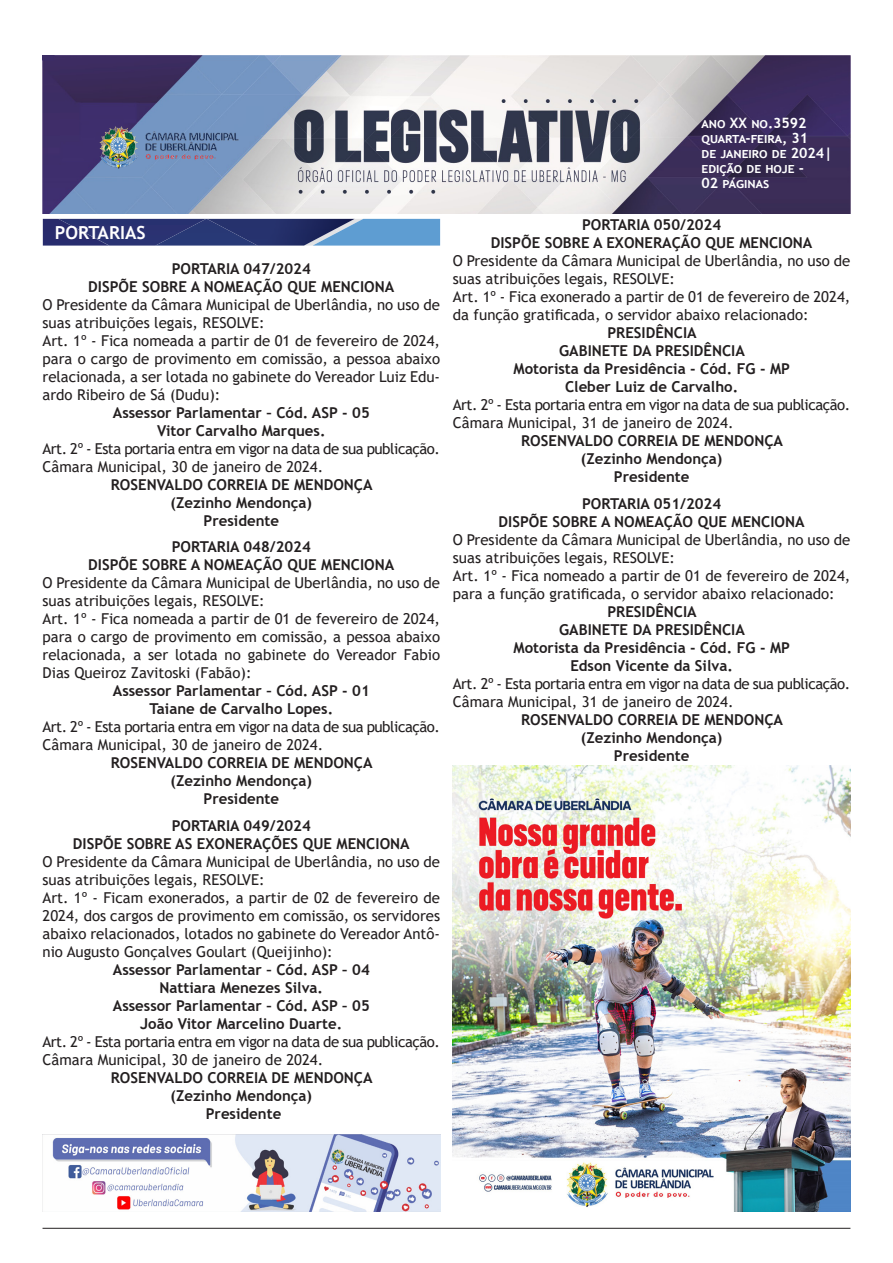
<style>
.page{position:relative;width:893px;height:1263px;background:#fff}
.page>*{position:absolute;margin:0;border:0;box-sizing:border-box;transform-origin:0 0}
.t1{font:700 18px "Trebuchet MS";color:#fff}
.t2{font:15px/18px "Trebuchet MS";color:#231f20}
.t3{font:700 15px "Trebuchet MS";color:#231f20}
.t4{font:15px "Trebuchet MS";letter-spacing:-.03em;color:#231f20}
.t5{font:700 14.25px/15px "Trebuchet MS";color:#fff}
.t6{font:700 14.25px "Trebuchet MS";letter-spacing:.03em;color:#fff}
</style>
<div class="page">
<img style="left:43px;top:55px;width:807px;height:159px">
<img style="left:77px;top:96px;width:184px;height:104px">
<hr style="left:43px;top:1228px;width:807px;height:1px;background:#231f20">
<div style="left:43px;top:219px;width:164px;height:27px;background:#283171"></div>
<img style="left:207px;top:219px;width:106px;height:27px">
<svg style="left:313px;top:219px;width:127px;height:27px"></svg>
<img style="left:453px;top:765px;width:397px;height:446px">
<img style="left:43px;top:1134px;width:397px;height:77px">
<p class="t1" style="left:55px;top:221px;width:92px">PORTARIAS</p>
<p class="t3" style="left:172px;top:260px;width:141px">PORTARIA 047/2024</p>
<p class="t3" style="left:88px;top:278px;width:308px">DISPÕE SOBRE A NOMEAÇÃO QUE MENCIONA</p>
<p class="t2" style="left:43px;top:296px;width:399px">O Presidente da Câmara Municipal de Uberlândia, no uso de suas atribuições legais, RESOLVE:</p>
<p class="t2" style="left:43px;top:332px;width:399px;text-align:justify">Art. 1º - Fica nomeada a partir de 01 de fevereiro de 2024, para o cargo de provimento em comissão, a pessoa abaixo relacionada, a ser lotada no gabinete do Vereador Luiz Edu&shy;ardo Ribeiro de Sá (Dudu):</p>
<p class="t3" style="left:113px;top:404px;width:258px">Assessor Parlamentar – Cód. ASP - 05</p>
<p class="t3" style="left:157px;top:422px;width:170px">Vitor Carvalho Marques.</p>
<p class="t4" style="left:43px;top:439px;width:399px">Art. 2º - Esta portaria entra em vigor na data de sua publicação.</p>
<p class="t2" style="left:43px;top:458px;width:282px">Câmara Municipal, 30 de janeiro de 2024.</p>
<p class="t3" style="left:111px;top:476px;width:263px">ROSENVALDO CORREIA DE MENDONÇA</p>
<p class="t3" style="left:171px;top:494px;width:143px">(Zezinho Mendonça)</p>
<p class="t3" style="left:204px;top:512px;width:77px">Presidente</p>
<p class="t3" style="left:172px;top:537px;width:141px">PORTARIA 048/2024</p>
<p class="t3" style="left:88px;top:555px;width:308px">DISPÕE SOBRE A NOMEAÇÃO QUE MENCIONA</p>
<p class="t2" style="left:43px;top:573px;width:399px">O Presidente da Câmara Municipal de Uberlândia, no uso de suas atribuições legais, RESOLVE:</p>
<p class="t2" style="left:43px;top:609px;width:399px;text-align:justify">Art. 1º - Fica nomeada a partir de 01 de fevereiro de 2024, para o cargo de provimento em comissão, a pessoa abaixo relacionada, a ser lotada no gabinete do Vereador Fabio Dias Queiroz Zavitoski (Fabão):</p>
<p class="t3" style="left:113px;top:681px;width:258px">Assessor Parlamentar – Cód. ASP - 01</p>
<p class="t3" style="left:149px;top:699px;width:185px">Taiane de Carvalho Lopes.</p>
<p class="t4" style="left:43px;top:717px;width:399px">Art. 2º - Esta portaria entra em vigor na data de sua publicação.</p>
<p class="t2" style="left:43px;top:735px;width:282px">Câmara Municipal, 30 de janeiro de 2024.</p>
<p class="t3" style="left:111px;top:753px;width:263px">ROSENVALDO CORREIA DE MENDONÇA</p>
<p class="t3" style="left:171px;top:771px;width:143px">(Zezinho Mendonça)</p>
<p class="t3" style="left:204px;top:789px;width:77px">Presidente</p>
<p class="t3" style="left:172px;top:816px;width:141px">PORTARIA 049/2024</p>
<p class="t3" style="left:73px;top:834px;width:338px">DISPÕE SOBRE AS EXONERAÇÕES QUE MENCIONA</p>
<p class="t2" style="left:43px;top:852px;width:399px">O Presidente da Câmara Municipal de Uberlândia, no uso de suas atribuições legais, RESOLVE:</p>
<p class="t2" style="left:43px;top:888px;width:399px;text-align:justify">Art. 1º - Ficam exonerados, a partir de 02 de fevereiro de 2024, dos cargos de provimento em comissão, os servidores abaixo relacionados, lotados no gabinete do Vereador Antô&shy;nio Augusto Gonçalves Goulart (Queijinho):</p>
<p class="t3" style="left:113px;top:960px;width:258px">Assessor Parlamentar – Cód. ASP – 04</p>
<p class="t3" style="left:160px;top:978px;width:165px">Nattiara Menezes Silva.</p>
<p class="t3" style="left:113px;top:996px;width:258px">Assessor Parlamentar – Cód. ASP – 05</p>
<p class="t3" style="left:140px;top:1014px;width:203px">João Vitor Marcelino Duarte.</p>
<p class="t4" style="left:43px;top:1032px;width:399px">Art. 2º - Esta portaria entra em vigor na data de sua publicação.</p>
<p class="t2" style="left:43px;top:1050px;width:282px">Câmara Municipal, 30 de janeiro de 2024.</p>
<p class="t3" style="left:111px;top:1068px;width:263px">ROSENVALDO CORREIA DE MENDONÇA</p>
<p class="t3" style="left:171px;top:1086px;width:143px">(Zezinho Mendonça)</p>
<p class="t3" style="left:206px;top:1104px;width:77px">Presidente</p>
<p class="t5" style="left:702px;top:116px;width:107px">ano XX no.3592</p>
<p class="t6" style="left:702px;top:129px;width:108px">quarta-feira, 31</p>
<p class="t5" style="left:702px;top:146px;width:132px">de janeiro de 2024|</p>
<p class="t5" style="left:702px;top:161px;width:104px">edição de hoje -</p>
<p class="t5" style="left:702px;top:176px;width:69px">02 páginas</p>
<p class="t5" style="left:702px;top:122px;width:107px">ano X no.33 1</p>
<p class="t5" style="left:694px;top:123px;width:118px">ano XX no.3429 terça-feira, 09 de maio de 2023|</p>
<p class="t5" style="left:694px;top:168px;width:104px">edição de hoje -</p>
<p class="t5" style="left:694px;top:183px;width:69px">02 páginas</p>
<p class="t5" style="left:702px;top:137px;width:124px">quinta-feira, 09 de março de 2023 | edição de hoje -</p>
<p class="t5" style="left:702px;top:182px;width:69px">02 páginas</p>
<p class="t5" style="left:710px;top:182px;width:10px">3</p>
<p class="t3" style="left:582px;top:215px;width:141px">PORTARIA 050/2024</p>
<p class="t3" style="left:491px;top:233px;width:323px">DISPÕE SOBRE A EXONERAÇÃO QUE MENCIONA</p>
<p class="t2" style="left:453px;top:251px;width:399px">O Presidente da Câmara Municipal de Uberlândia, no uso de suas atribuições legais, RESOLVE:</p>
<p class="t2" style="left:453px;top:287px;width:399px">Art. 1º - Fica exonerado a partir de 01 de fevereiro de 2024, da função gratificada, o servidor abaixo relacionado:</p>
<p class="t3" style="left:607px;top:323px;width:91px">PRESIDÊNCIA</p>
<p class="t3" style="left:559px;top:341px;width:187px">GABINETE DA PRESIDÊNCIA</p>
<p class="t3" style="left:513px;top:359px;width:278px">Motorista da Presidência - Cód. FG - MP</p>
<p class="t3" style="left:565px;top:377px;width:175px">Cleber Luiz de Carvalho.</p>
<p class="t4" style="left:453px;top:395px;width:399px">Art. 2º - Esta portaria entra em vigor na data de sua publicação.</p>
<p class="t2" style="left:453px;top:413px;width:282px">Câmara Municipal, 31 de janeiro de 2024.</p>
<p class="t3" style="left:521px;top:431px;width:263px">ROSENVALDO CORREIA DE MENDONÇA</p>
<p class="t3" style="left:581px;top:449px;width:143px">(Zezinho Mendonça)</p>
<p class="t3" style="left:614px;top:467px;width:77px">Presidente</p>
<p class="t3" style="left:582px;top:495px;width:141px">PORTARIA 051/2024</p>
<p class="t3" style="left:499px;top:513px;width:308px">DISPÕE SOBRE A NOMEAÇÃO QUE MENCIONA</p>
<p class="t2" style="left:453px;top:531px;width:399px">O Presidente da Câmara Municipal de Uberlândia, no uso de suas atribuições legais, RESOLVE:</p>
<p class="t2" style="left:453px;top:567px;width:399px">Art. 1º - Fica nomeado a partir de 01 de fevereiro de 2024, para a função gratificada, o servidor abaixo relacionado:</p>
<p class="t3" style="left:607px;top:603px;width:91px">PRESIDÊNCIA</p>
<p class="t3" style="left:559px;top:621px;width:187px">GABINETE DA PRESIDÊNCIA</p>
<p class="t3" style="left:513px;top:639px;width:278px">Motorista da Presidência - Cód. FG - MP</p>
<p class="t3" style="left:570px;top:657px;width:164px">Edson Vicente da Silva.</p>
<p class="t4" style="left:453px;top:675px;width:399px">Art. 2º - Esta portaria entra em vigor na data de sua publicação.</p>
<p class="t2" style="left:453px;top:693px;width:282px">Câmara Municipal, 31 de janeiro de 2024.</p>
<p class="t3" style="left:521px;top:711px;width:263px">ROSENVALDO CORREIA DE MENDONÇA</p>
<p class="t3" style="left:581px;top:729px;width:143px">(Zezinho Mendonça)</p>
<p class="t3" style="left:614px;top:747px;width:77px">Presidente</p>
</div>
